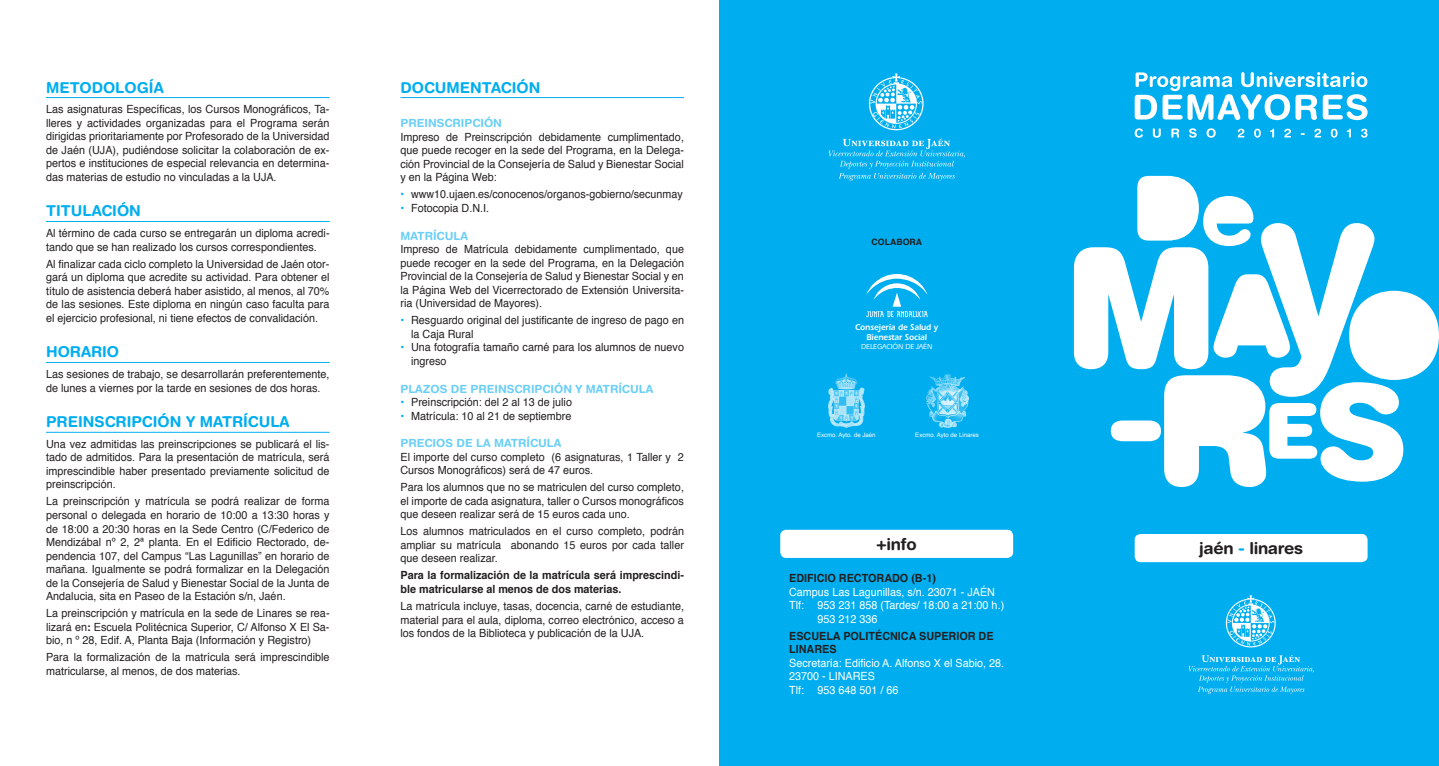
<style>
.page{position:relative;width:1439px;height:766px;background:#fff}
.page>*{position:absolute;margin:0;border:0;box-sizing:border-box;transform-origin:0 0}
.t1{font:700 16.38px "Helvetica Rounded LT Std";letter-spacing:-.02em;color:#231f20}
.t2{font:700 15px "Helvetica Rounded LT Std";color:#00aeef}
.t3{font:11.25px/13.5px "Helvetica";color:#231f20;text-align:justify;scale:.96 1}
.t4{font:11.25px/13.5px "Helvetica";color:#fff;scale:.96 1}
.t5{font:700 11.25px/13.5px "Helvetica";color:#231f20;scale:.96 1}
.t6{font:700 11.25px "Helvetica Rounded LT Std";color:#6bcff6}
.t7{font:11.25px "Helvetica";color:#231f20;scale:.95 1}
.t8{font:600 8.75px/10.5px "Itc Eras";color:#fff;text-align:center;scale:.92 1}
.t9{font:700 8.75px "Helvetica";color:#231f20}
.t10{font:500 7.5px "Itc Eras";color:#fff;scale:.92 1}
.t11{font:6.12px "Helvetica";color:#fff}
.s1{font-weight:700}
.s2{color:#00aeef}
</style>
<div class="page">
<div style="left:719px;top:0;width:720px;height:765px;background:#00aeef"></div>
<hr style="left:46px;top:97px;width:284px;height:1px;background:#00aeef">
<hr style="left:46px;top:221px;width:284px;height:1px;background:#00aeef">
<hr style="left:46px;top:362px;width:284px;height:1px;background:#00aeef">
<hr style="left:46px;top:432px;width:284px;height:1px;background:#00aeef">
<hr style="left:400px;top:97px;width:284px;height:1px;background:#00aeef">
<svg style="left:828px;top:138px;width:137px;height:43px"></svg>
<img style="left:869px;top:73px;width:55px;height:58px">
<div style="left:780px;top:529px;width:233px;height:28px;background:#fff;border-radius:6px"></div>
<svg style="left:1188px;top:655px;width:125px;height:38px"></svg>
<img style="left:1225px;top:595px;width:51px;height:53px">
<div style="left:1349px;top:291px;width:90px;height:89px;background:#fff;border-radius:50%"></div>
<svg style="left:1074px;top:176px;width:329px;height:311px"></svg>
<div style="left:1134px;top:534px;width:233px;height:28px;background:#fff;border-radius:6px"></div>
<svg style="left:1134px;top:128px;width:233px;height:10px"></svg>
<svg style="left:1134px;top:72px;width:233px;height:48px"></svg>
<svg style="left:866px;top:274px;width:61px;height:43px"></svg>
<img style="left:926px;top:373px;width:42px;height:54px">
<img style="left:828px;top:374px;width:36px;height:54px">
<h2 class="t2" style="left:46px;top:78px;width:119px">METODOLOGÍA</h2>
<p class="t3" style="left:46px;top:103px;width:297px">Las asignaturas Específicas, los Cursos Monográficos, Ta&shy;lleres y actividades organizadas para el Programa serán dirigidas prioritariamente por Profesorado de la Universidad de Jaén (UJA), pudiéndose solicitar la colaboración de ex&shy;pertos e instituciones de especial relevancia en determina&shy;das materias de estudio no vinculadas a la UJA.</p>
<h2 class="t2" style="left:46px;top:202px;width:96px">TITULACIÓN</h2>
<p class="t3" style="left:46px;top:227px;width:297px">Al término de cada curso se entregarán un diploma acredi&shy;tando que se han realizado los cursos correspondientes.</p>
<p class="t3" style="left:46px;top:257px;width:297px">Al finalizar cada ciclo completo la Universidad de Jaén otor&shy;gará un diploma que acredite su actividad. Para obtener el título de asistencia deberá haber asistido, al menos, al 70% de las sesiones. Este diploma en ningún caso faculta para el ejercicio profesional, ni tiene efectos de convalidación.</p>
<h2 class="t2" style="left:46px;top:343px;width:75px">HORARIO</h2>
<p class="t3" style="left:46px;top:367px;width:297px">Las sesiones de trabajo, se desarrollarán preferentemente, de lunes a viernes por la tarde en sesiones de dos horas.</p>
<h2 class="t2" style="left:46px;top:412px;width:245px">PREINSCRIPCIÓN Y MATRÍCULA</h2>
<p class="t3" style="left:46px;top:437px;width:297px">Una vez admitidas las preinscripciones se publicará el lis&shy;tado de admitidos. Para la presentación de matrícula, será imprescindible haber presentado previamente solicitud de preinscripción.</p>
<p class="t3" style="left:46px;top:495px;width:297px">La preinscripción y matrícula se podrá realizar de forma personal o delegada en horario de 10:00 a 13:30 horas y de 18:00 a 20:30 horas en la Sede Centro (C/Federico de Mendizábal nº 2, 2ª planta. En el Edificio Rectorado, de&shy;pendencia 107, del Campus “Las Lagunillas” en horario de mañana. Igualmente se podrá formalizar en la Delegación de la Consejería de Salud y Bienestar Social de la Junta de Andalucia, sita en Paseo de la Estación s/n, Jaén.</p>
<p class="t3" style="left:46px;top:606px;width:297px">La preinscripción y matrícula en la sede de Linares se rea&shy;lizará en<span class="s1">:</span> Escuela Politécnica Superior, C/ Alfonso X El Sa&shy;bio, n º 28, Edif. A, Planta Baja (Información y Registro)</p>
<p class="t3" style="left:46px;top:650px;width:297px">Para la formalización de la matrícula será imprescindible matricularse, al menos, de dos materias.</p>
<h2 class="t2" style="left:400px;top:78px;width:23px">DOCUMENTACIÓN</h2>
<p class="t6" style="left:400px;top:116px;width:16px">PREINSCRIPCIÓN</p>
<p class="t3" style="left:400px;top:130px;width:297px">Impreso de Preinscripción debidamente cumplimentado, que puede recoger en la sede del Programa, en la Delega&shy;ción Provincial de la Consejería de Salud y Bienestar Social y en la Página Web:</p>
<p class="t7" style="left:400px;top:186px;width:298px"><span class="s2">•</span> www10.ujaen.es/conocenos/organos-gobierno/secunmay</p>
<p class="t3" style="left:400px;top:201px;width:94px"><span class="s2">•</span> Fotocopia D.N.I.</p>
<p class="t6" style="left:400px;top:229px;width:19px">MATRÍCULA</p>
<p class="t3" style="left:400px;top:243px;width:297px">Impreso de Matrícula debidamente cumplimentado, que puede recoger en la sede del Programa, en la Delegación Provincial de la Consejería de Salud y Bienestar Social y en la Página Web del Vicerrectorado de Extensión Universita&shy;ria (Universidad de Mayores).</p>
<p class="t3" style="left:411px;top:314px;width:286px;text-indent:-11px"><span class="s2">•</span> Resguardo original del justificante de ingreso de pago en la Caja Rural</p>
<p class="t3" style="left:411px;top:341px;width:286px;text-indent:-11px"><span class="s2">•</span> Una fotografía tamaño carné para los alumnos de nuevo ingreso</p>
<p class="t6" style="left:400px;top:381px;width:87px">PLAZOS DE PREINSCRIPCIÓN</p>
<p class="t6" style="left:575px;top:381px;width:29px">Y MATRÍCULA</p>
<p class="t3" style="left:400px;top:395px;width:180px"><span class="s2">•</span> Preinscripción: del 2 al 13 de julio</p>
<p class="t3" style="left:400px;top:409px;width:180px"><span class="s2">•</span> Matrícula: 10 al 21 de septiembre</p>
<p class="t6" style="left:400px;top:436px;width:17px">PRECIOS</p>
<p class="t6" style="left:456px;top:436px;width:46px">DELAMATRÍCULA</p>
<p class="t3" style="left:400px;top:450px;width:297px">El importe del curso completo (6 asignaturas, 1 Taller y 2<br>Cursos Monográficos) será de 47 euros.</p>
<p class="t3" style="left:400px;top:481px;width:297px">Para los alumnos que no se matriculen del curso completo, el importe de cada asignatura, taller o Cursos monográficos que deseen realizar será de 15 euros cada uno.</p>
<p class="t3" style="left:400px;top:525px;width:297px">Los alumnos matriculados en el curso completo, podrán ampliar su matrícula abonando 15 euros por cada taller que deseen realizar.</p>
<p class="t5" style="left:400px;top:568px;width:297px">Para la formalización de la matrícula será imprescindi&shy;ble matricularse al menos de dos materias.</p>
<p class="t3" style="left:400px;top:599px;width:297px">La matrícula incluye, tasas, docencia, carné de estudiante, material para el aula, diploma, correo electrónico, acceso a los fondos de la Biblioteca y publicación de la UJA.</p>
<p class="t9" style="left:871px;top:235px;width:52px">COLABORA</p>
<p class="t8" style="left:855px;top:321px;width:92px">Consejería de Salud y<br>Bienestar Social</p>
<p class="t10" style="left:861px;top:342px;width:79px">DELEGACIÓN DE JAÉN</p>
<p class="t11" style="left:817px;top:430px;width:60px">Excmo. Ayto. de Jaén</p>
<p class="t11" style="left:915px;top:430px;width:65px">Excmo. Ayto de Linares</p>
<h1 class="t1" style="left:876px;top:534px;width:42px">+INFO</h1>
<h1 class="t1" style="left:1199px;top:538px;width:105px">JAÉN <span class="s2">-</span> LINARES</h1>
<p class="t5" style="left:789px;top:571px;width:154px">Edificio Rectorado (B-1)</p>
<p class="t4" style="left:789px;top:585px;width:216px">Campus Las Lagunillas, s/n. 23071 - JAÉN</p>
<p class="t4" style="left:789px;top:598px;width:226px">Tlf: 953 231 858 (Tardes/ 18:00 a 21:00 h.)</p>
<p class="t4" style="left:817px;top:612px;width:64px">953 212 336</p>
<p class="t5" style="left:789px;top:629px;width:121px">ESCUELA POLITÉCNICA</p>
<p class="t5" style="left:919px;top:629px;width:79px">SUPERIOR DE</p>
<p class="t5" style="left:789px;top:642px;width:51px">LINARES</p>
<p class="t4" style="left:789px;top:656px;width:225px">Secretaría: Edificio A. Alfonso X el Sabio, 28.<br>23700 - LINARES<br>Tlf: 953 648 501 / 66</p>
</div>
